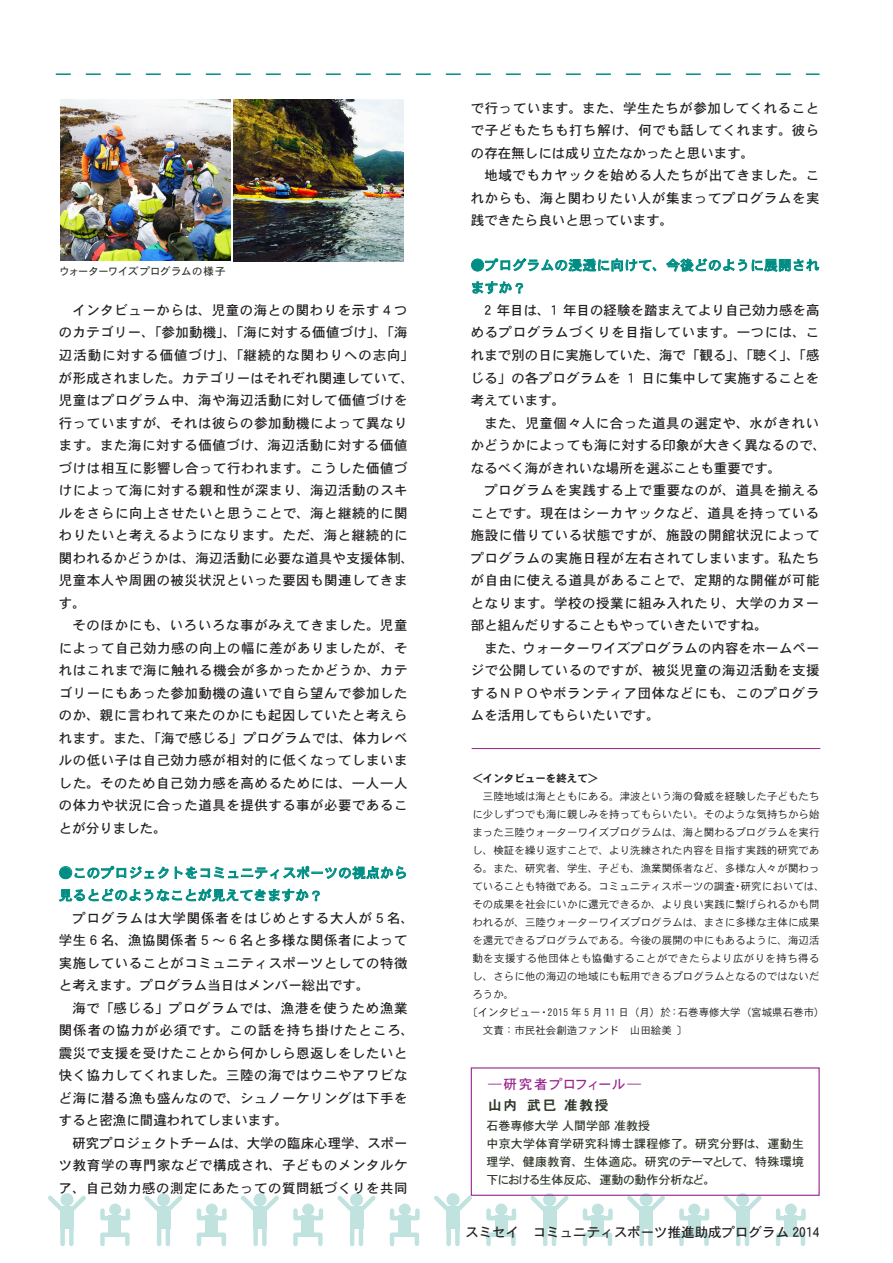
<style>
.page{position:relative;width:893px;height:1263px;background:#fff}
.page>*{position:absolute;margin:0;border:0;box-sizing:border-box;transform-origin:0 0}
.t1{font:13.5px/22.5px "DFHS Gothic W5 WIN RKSJ H";letter-spacing:.035em;color:#231f20}
.t2{font:13.5px/22.4px "DFHS Gothic W5 WIN RKSJ H";letter-spacing:.035em;color:#008e84}
.t3{font:13.5px "DFHS Gothic W5 WIN RKSJ H";color:#231f20}
.t4{font:13.5px "DFHS Gothic W5 WING RKSJ H";letter-spacing:.125em;color:#99248e}
.t5{font:13.5px "DFHS Gothic W7 WING RKSJ H";letter-spacing:.125em;color:#30382b}
.t6{font:12px/18px "DFHS Gothic W5 WING RKSJ H";letter-spacing:.025em;color:#30382b}
.t7{font:10.5px "DFHS Gothic W3 WIN RKSJ H";color:#231f20}
.t8{font:10.5px "DFHS Gothic W3 WIN RKSJ H";letter-spacing:.035em;color:#231f20}
.t9{font:10.5px "DFHS Gothic W5 WING RKSJ H";letter-spacing:.125em;color:#30382b}
.t10{font:10.5px "DFHS Gothic W7 WIN RKSJ H";color:#231f20}
</style>
<div class="page">
<div style="left:109px;top:1216px;width:12px;height:21px;background:#c0e3e0"></div>
<svg style="left:109px;top:1203px;width:12px;height:12px"></svg>
<svg style="left:100px;top:1230px;width:30px;height:16px"></svg>
<svg style="left:100px;top:1206px;width:30px;height:16px"></svg>
<div style="left:60px;top:1206px;width:14px;height:23px;background:#c0e3e0"></div>
<div style="left:60px;top:1227px;width:5px;height:17px;background:#c0e3e0"></div>
<div style="left:69px;top:1227px;width:5px;height:17px;background:#c0e3e0"></div>
<svg style="left:48px;top:1193px;width:38px;height:18px"></svg>
<div style="left:205px;top:1216px;width:13px;height:21px;background:#c0e3e0"></div>
<svg style="left:206px;top:1203px;width:12px;height:12px"></svg>
<svg style="left:197px;top:1232px;width:29px;height:14px"></svg>
<svg style="left:197px;top:1206px;width:30px;height:15px"></svg>
<div style="left:157px;top:1206px;width:13px;height:23px;background:#c0e3e0"></div>
<hr style="left:157px;top:1227px;width:4px;height:17px;background:#c0e3e0">
<hr style="left:166px;top:1227px;width:4px;height:17px;background:#c0e3e0">
<svg style="left:144px;top:1193px;width:38px;height:22px"></svg>
<div style="left:302px;top:1216px;width:12px;height:21px;background:#c0e3e0"></div>
<svg style="left:302px;top:1203px;width:12px;height:12px"></svg>
<svg style="left:293px;top:1230px;width:30px;height:16px"></svg>
<svg style="left:293px;top:1206px;width:30px;height:16px"></svg>
<div style="left:253px;top:1206px;width:14px;height:23px;background:#c0e3e0"></div>
<div style="left:253px;top:1227px;width:5px;height:17px;background:#c0e3e0"></div>
<div style="left:262px;top:1227px;width:5px;height:17px;background:#c0e3e0"></div>
<svg style="left:241px;top:1193px;width:38px;height:18px"></svg>
<div style="left:398px;top:1216px;width:13px;height:21px;background:#c0e3e0"></div>
<svg style="left:399px;top:1203px;width:12px;height:12px"></svg>
<svg style="left:390px;top:1232px;width:29px;height:14px"></svg>
<svg style="left:390px;top:1206px;width:30px;height:15px"></svg>
<div style="left:350px;top:1206px;width:13px;height:23px;background:#c0e3e0"></div>
<hr style="left:350px;top:1227px;width:4px;height:17px;background:#c0e3e0">
<hr style="left:359px;top:1227px;width:4px;height:17px;background:#c0e3e0">
<svg style="left:337px;top:1193px;width:38px;height:22px"></svg>
<div style="left:495px;top:1216px;width:12px;height:21px;background:#c0e3e0"></div>
<svg style="left:495px;top:1203px;width:12px;height:12px"></svg>
<svg style="left:486px;top:1230px;width:30px;height:16px"></svg>
<svg style="left:486px;top:1206px;width:30px;height:16px"></svg>
<div style="left:446px;top:1206px;width:14px;height:23px;background:#c0e3e0"></div>
<div style="left:446px;top:1227px;width:5px;height:17px;background:#c0e3e0"></div>
<div style="left:455px;top:1227px;width:5px;height:17px;background:#c0e3e0"></div>
<svg style="left:434px;top:1193px;width:38px;height:18px"></svg>
<div style="left:591px;top:1216px;width:13px;height:21px;background:#c0e3e0"></div>
<svg style="left:592px;top:1203px;width:12px;height:12px"></svg>
<svg style="left:583px;top:1232px;width:30px;height:14px"></svg>
<svg style="left:583px;top:1206px;width:30px;height:15px"></svg>
<div style="left:543px;top:1206px;width:13px;height:23px;background:#c0e3e0"></div>
<hr style="left:543px;top:1227px;width:4px;height:17px;background:#c0e3e0">
<hr style="left:552px;top:1227px;width:4px;height:17px;background:#c0e3e0">
<svg style="left:530px;top:1193px;width:38px;height:22px"></svg>
<div style="left:688px;top:1216px;width:12px;height:21px;background:#c0e3e0"></div>
<svg style="left:688px;top:1203px;width:12px;height:12px"></svg>
<svg style="left:679px;top:1230px;width:30px;height:16px"></svg>
<svg style="left:679px;top:1206px;width:30px;height:16px"></svg>
<div style="left:639px;top:1206px;width:14px;height:23px;background:#c0e3e0"></div>
<div style="left:639px;top:1227px;width:5px;height:17px;background:#c0e3e0"></div>
<div style="left:648px;top:1227px;width:5px;height:17px;background:#c0e3e0"></div>
<svg style="left:627px;top:1193px;width:38px;height:18px"></svg>
<div style="left:784px;top:1216px;width:13px;height:21px;background:#c0e3e0"></div>
<svg style="left:785px;top:1203px;width:12px;height:12px"></svg>
<svg style="left:776px;top:1232px;width:30px;height:14px"></svg>
<svg style="left:776px;top:1206px;width:30px;height:15px"></svg>
<div style="left:736px;top:1206px;width:13px;height:23px;background:#c0e3e0"></div>
<hr style="left:736px;top:1227px;width:4px;height:17px;background:#c0e3e0">
<hr style="left:745px;top:1227px;width:4px;height:17px;background:#c0e3e0">
<svg style="left:723px;top:1193px;width:39px;height:22px"></svg>
<svg style="left:59px;top:866px;width:110px;height:13px"></svg>
<svg style="left:175px;top:866px;width:231px;height:13px"></svg>
<svg style="left:59px;top:888px;width:261px;height:14px"></svg>
<svg style="left:666px;top:258px;width:153px;height:14px"></svg>
<svg style="left:471px;top:258px;width:185px;height:36px"></svg>
<div style="left:471px;top:1067px;width:349px;height:129px;border:1px solid #99248e"></div>
<svg style="left:56px;top:73px;width:764px;height:2px"></svg>
<hr style="left:472px;top:748px;width:348px;height:1px;background:#99248e">
<img style="left:233px;top:99px;width:170px;height:162px">
<img style="left:60px;top:99px;width:170px;height:162px">
<p class="t9" style="left:61px;top:266px;width:167px">ウォーターワイズプログラムの様子</p>
<p class="t1" style="left:59px;top:299px;width:357px">　インタビューからは、児童の海との関わりを示す４つのカテゴリー、「参加動機」、「海に対する価値づけ」、「海辺活動に対する価値づけ」、「継続的な関わりへの志向」が形成されました。カテゴリーはそれぞれ関連していて、児童はプログラム中、海や海辺活動に対して価値づけを行っていますが、それは彼らの参加動機によって異なります。また海に対する価値づけ、海辺活動に対する価値づけは相互に影響し合って行われます。こうした価値づけによって海に対する親和性が深まり、海辺活動のスキルをさらに向上させたいと思うことで、海と継続的に関わりたいと考えるようになります。ただ、海と継続的に関われるかどうかは、海辺活動に必要な道具や支援体制、児童本人や周囲の被災状況といった要因も関連してきます。<br>　そのほかにも、いろいろな事がみえてきました。児童によって自己効力感の向上の幅に差がありましたが、それはこれまで海に触れる機会が多かったかどうか、カテゴリーにもあった参加動機の違いで自ら望んで参加したのか、親に言われて来たのかにも起因していたと考えられます。また、「海で感じる」プログラムでは、体力レベルの低い子は自己効力感が相対的に低くなってしまいました。そのため自己効力感を高めるためには、一人一人の体力や状況に合った道具を提供する事が必要であることが分りました。</p>
<p class="t2" style="left:59px;top:862px;width:350px">●このプロジェクトをコミュニティスポーツの視点から見るとどのようなことが見えてきますか？</p>
<p class="t1" style="left:59px;top:906px;width:357px">　プログラムは大学関係者をはじめとする大人が５名、学生６名、漁協関係者５～６名と多様な関係者によって実施していることがコミュニティスポーツとしての特徴と考えます。プログラム当日はメンバー総出です。<br>　海で「感じる」プログラムでは、漁港を使うため漁業関係者の協力が必須です。この話を持ち掛けたところ、震災で支援を受けたことから何かしら恩返しをしたいと快く協力してくれました。三陸の海ではウニやアワビなど海に潜る漁も盛んなので、シュノーケリングは下手をすると密漁に間違われてしまいます。<br>　研究プロジェクトチームは、大学の臨床心理学、スポーツ教育学の専門家などで構成され、子どものメンタルケア、自己効力感の測定にあたっての質問紙づくりを共同</p>
<p class="t1" style="left:471px;top:96px;width:350px">で行っています。また、学生たちが参加してくれることで子どもたちも打ち解け、何でも話してくれます。彼らの存在無しには成り立たなかったと思います。<br>　地域でもカヤックを始める人たちが出てきました。これからも、海と関わりたい人が集まってプログラムを実践できたら良いと思っています。</p>
<p class="t2" style="left:471px;top:254px;width:350px">●プログラムの浸透に向けて、今後どのように展開されますか？</p>
<p class="t1" style="left:471px;top:299px;width:357px">　2 年目は、1 年目の経験を踏まえてより自己効力感を高めるプログラムづくりを目指しています。一つには、これまで別の日に実施していた、海で「観る」、「聴く」、「感じる」の各プログラムを 1 日に集中して実施することを考えています。<br>　また、児童個々人に合った道具の選定や、水がきれいかどうかによっても海に対する印象が大きく異なるので、なるべく海がきれいな場所を選ぶことも重要です。<br>　プログラムを実践する上で重要なのが、道具を揃えることです。現在はシーカヤックなど、道具を持っている施設に借りている状態ですが、施設の開館状況によってプログラムの実施日程が左右されてしまいます。私たちが自由に使える道具があることで、定期的な開催が可能となります。学校の授業に組み入れたり、大学のカヌー部と組んだりすることもやっていきたいですね。<br>　また、ウォーターワイズプログラムの内容をホームページで公開しているのですが、被災児童の海辺活動を支援するＮＰＯやボランティア団体などにも、このプログラムを活用してもらいたいです。</p>
<p class="t10" style="left:472px;top:773px;width:127px">＜インタビューを終えて＞</p>
<p class="t7" style="left:472px;top:791px;width:349px">　三陸地域は海とともにある。津波という海の脅威を経験した子どもたち</p>
<p class="t7" style="left:472px;top:809px;width:349px">に少しずつでも海に親しみを持ってもらいたい。そのような気持ちから始</p>
<p class="t7" style="left:472px;top:827px;width:349px">まった三陸ウォーターワイズプログラムは、海と関わるプログラムを実行</p>
<p class="t7" style="left:472px;top:845px;width:349px">し、検証を繰り返すことで、より洗練された内容を目指す実践的研究であ</p>
<p class="t7" style="left:472px;top:863px;width:349px">る。また、研究者、学生、子ども、漁業関係者など、多様な人々が関わっ</p>
<p class="t7" style="left:472px;top:881px;width:354px">ていることも特徴である。コミュニティスポーツの調査・研究においては、</p>
<p class="t7" style="left:472px;top:899px;width:349px">その成果を社会にいかに還元できるか、より良い実践に繋げられるかも問</p>
<p class="t7" style="left:472px;top:917px;width:349px">われるが、三陸ウォーターワイズプログラムは、まさに多様な主体に成果</p>
<p class="t7" style="left:472px;top:935px;width:349px">を還元できるプログラムである。今後の展開の中にもあるように、海辺活</p>
<p class="t8" style="left:472px;top:953px;width:349px">動を支援する他団体とも協働することができたらより広がりを持ち得る</p>
<p class="t7" style="left:472px;top:971px;width:349px">し、さらに他の海辺の地域にも転用できるプログラムとなるのではないだ</p>
<p class="t7" style="left:472px;top:989px;width:43px">ろうか。</p>
<p class="t7" style="left:467px;top:1007px;width:359px">〔インタビュー・2015 年 5 月 11 日（月）於：石巻専修大学（宮城県石巻市）</p>
<p class="t7" style="left:472px;top:1025px;width:217px">　文責：市民社会創造ファンド　山田絵美 〕</p>
<p class="t4" style="left:488px;top:1077px;width:154px">―研究者プロフィール―</p>
<p class="t5" style="left:488px;top:1098px;width:122px">山内　武巳 准教授</p>
<p class="t6" style="left:486px;top:1116px;width:319px">石巻専修大学 人間学部 准教授<br>中京大学体育学研究科博士課程修了。研究分野は、運動生理学、健康教育、生体適応。研究のテーマとして、特殊環境下における生体反応、運動の動作分析など。</p>
<p class="t3" style="left:465px;top:1225px;width:356px">スミセイ　コミュニティスポーツ推進助成プログラム 2014</p>
</div>
